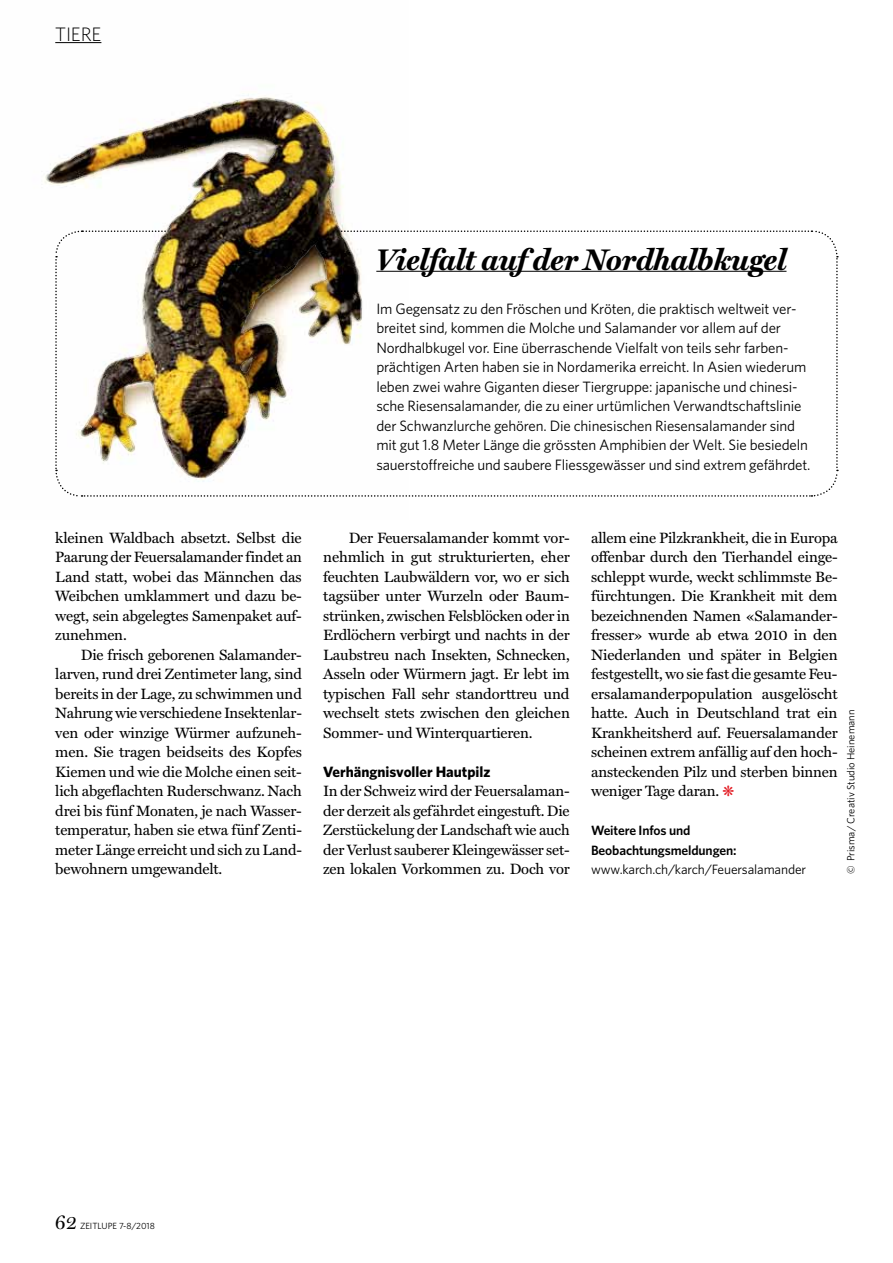
<style>
.page{position:relative;width:893px;height:1263px;background:#fff}
.page>*{position:absolute;margin:0;border:0;box-sizing:border-box;transform-origin:0 0}
.t1{font:italic 700 30px "Miller Text";letter-spacing:-.01em;color:#000}
.t2{font:300 19.5px "Whitney";letter-spacing:-.01em;color:#000}
.t3{font:15px/19.5px "Miller Text";letter-spacing:-.01em;color:#000;text-align:justify}
.t4{font:15px/19.5px "Whitney";letter-spacing:-.01em;color:#000}
.t5{font:700 15px "Whitney";color:#000}
.t6{font:600 13.5px/19.5px "Whitney";letter-spacing:-.01em;color:#000}
.t7{font:13.5px "Whitney";letter-spacing:-.01em;color:#000}
.t8{font:10.5px "Whitney";color:#000}
.t9{font:9px "Whitney";color:#000}
.s1{color:#e31f27}
.s2{font-family:"Miller Display";font-size:19.5px}
</style>
<div class="page">
<svg style="left:409px;top:230px;width:429px;height:267px"></svg>
<hr style="left:376px;top:271px;width:410px;height:1px;background:#000">
<img style="left:44px;top:42px;width:365px;height:455px">
<h2 class="t2" style="left:55px;top:21px;width:48px">TIERE</h2>
<h1 class="t1" style="left:376px;top:235px;width:412px">Vielfalt auf der Nordhalbkugel</h1>
<p class="t4" style="left:376px;top:299px;width:436px">I m Gegensatz zu den Fröschen und Kröten, die praktisch weltweit ver&shy;breitet sind, kommen die Molche und Salamander vor allem auf der Nordhalbkugel vor. Eine überraschende Vielfalt von teils sehr farben&shy;prächtigen Arten haben sie in Nordamerika erreicht. I n Asien wiederum leben zwei wahre Giganten dieser Tiergruppe: japanische und chinesi&shy;sche Riesensalamander, die zu einer urtümlichen Verwandtschaftslinie der Schwanzlurche gehören. Die chinesischen Riesensalamander sind mit gut 1.8 Meter Länge die grössten Amphibien der Welt. Sie besiedeln sauerstoffreiche und saubere Fliessgewässer und sind extrem gefährdet.</p>
<p class="t3" style="left:55px;top:527px;width:248px">kleinen Waldbach absetzt. Selbst die Paarung der Feuersalamander findet an Land statt, wobei das Männchen das Weibchen umklammert und dazu be&shy;wegt, sein abgelegtes Samenpaket auf&shy;zunehmen.</p>
<p class="t3" style="left:55px;top:644px;width:248px;text-indent:26px">Die frisch geborenen Salamander&shy;larven, rund drei Zentimeter lang, sind bereits in der Lage, zu schwimmen und Nahrung wie verschiedene Insektenlar&shy;ven oder winzige Würmer aufzuneh&shy;men. Sie tragen beidseits des Kopfes Kiemen und wie die Molche einen seit&shy;lich abgeflachten Ruderschwanz. Nach drei bis fünf Monaten, je nach Wasser&shy;temperatur, haben sie etwa fünf Zenti&shy;meter Länge erreicht und sich zu Land&shy;bewohnern umgewandelt.</p>
<p class="t3" style="left:323px;top:527px;width:248px;text-indent:26px">Der Feuersalamander kommt vor&shy;nehmlich in gut strukturierten, eher feuchten Laubwäldern vor, wo er sich tagsüber unter Wurzeln oder Baum&shy;strünken, zwischen Felsblöcken oder in Erdlöchern verbirgt und nachts in der Laubstreu nach Insekten, Schnecken, Asseln oder Würmern jagt. Er lebt im typischen Fall sehr standorttreu und wechselt stets zwischen den gleichen Sommer- und Winterquartieren.</p>
<p class="t5" style="left:323px;top:761px;width:169px">Verhängnisvoller Hautpilz</p>
<p class="t3" style="left:323px;top:780px;width:248px">In der Schweiz wird der Feuersalaman&shy;der derzeit als gefährdet eingestuft. Die Zerstückelung der Landschaft wie auch der Verlust sauberer Kleingewässer set&shy;zen lokalen Vorkommen zu. Doch vor</p>
<p class="t3" style="left:591px;top:527px;width:248px">allem eine Pilzkrankheit, die in Europa offenbar durch den Tierhandel einge&shy;schleppt wurde, weckt schlimmste Be&shy;fürchtungen. Die Krankheit mit dem bezeichnenden Namen «Salamander&shy;fresser» wurde ab etwa 2010 in den Niederlanden und später in Belgien festgestellt, wo sie fast die gesamte Feu&shy;ersalamanderpopulation ausgelöscht hatte. Auch in Deutschland trat ein Krankheitsherd auf. Feuersalamander scheinen extrem anfällig auf den hoch&shy;ansteckenden Pilz und sterben binnen weniger Tage daran. <span class="s1">❋</span></p>
<p class="t6" style="left:591px;top:821px;width:147px">Weitere Infos und<br>Beobachtungsmeldungen:</p>
<p class="t7" style="left:591px;top:861px;width:217px">www.karch.ch/karch/Feuersalamander</p>
<p class="t8" style="left:844px;top:874px;width:166px;rotate:-90deg">© Prisma/ Creativ Studio Heinemann</p>
<p class="t9" style="left:55px;top:1220px;width:102px"><span class="s2">62</span> Zeitlupe 7-8/2018</p>
</div>
